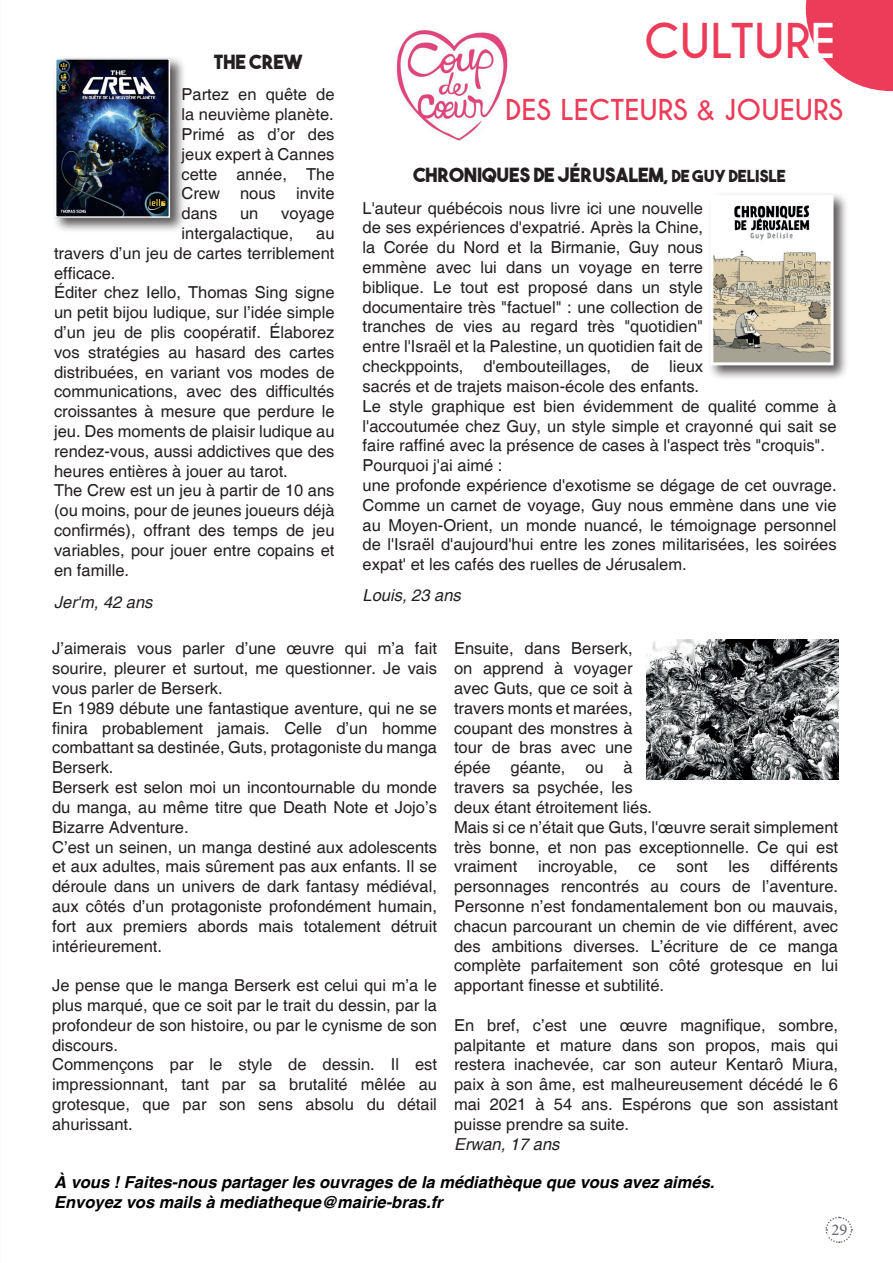
<style>
.page{position:relative;width:893px;height:1263px;background:#fff}
.page>*{position:absolute;margin:0;border:0;box-sizing:border-box;transform-origin:0 0}
.t1{font:700 45px "Caviar Dreams";color:#ec3c59}
.t2{font:700 27px "Caviar Dreams";color:#ec3c59}
.t3{font:19.5px "The Bold Font";color:#231f20}
.t4{font:16.5px/19.8px "Helvetica";color:#231f20}
.t5{font:italic 700 16.5px/19.8px "Helvetica";color:#000}
.t6{font:italic 16.5px "Helvetica";color:#231f20}
.t7{font:16.5px "Minion Pro";color:#64626b}
.s1{color:#fff}
.s2{font-family:"Arial";font-weight:400}
.s3{font-size:16.5px}
</style>
<div class="page">
<svg style="left:825px;top:1216px;width:28px;height:27px"></svg>
<hr style="left:0;top:1235px;width:837px;height:1px;background:#fff">
<img style="left:396px;top:29px;width:112px;height:112px">
<hr style="left:0;top:0;width:1px;height:1263px;background:#e6e6e5">
<svg style="left:806px;top:0;width:87px;height:91px"></svg>
<div style="left:707px;top:192px;width:142px;height:188px;background:#231f20;opacity:.75"></div>
<img style="left:714px;top:199px;width:115px;height:162px">
<div style="left:710px;top:195px;width:123px;height:170px;border:3px solid #fff"></div>
<div style="left:52px;top:55px;width:134px;height:179px;background:#231f20;opacity:.75"></div>
<img style="left:58px;top:61px;width:109px;height:154px">
<div style="left:55px;top:58px;width:115px;height:160px;border:2px solid #fff"></div>
<img style="left:646px;top:639px;width:193px;height:140px">
<h1 class="t1" style="left:644px;top:14px;width:193px">CULTUR<span class="s1">E</span></h1>
<p class="t3" style="left:214px;top:49px;width:90px">THE CREW</p>
<p class="t4" style="left:182px;top:85px;width:154px;text-align:justify">Partez en quête de la neuvième planète.<br>Primé as d’or des jeux expert à Cannes cette année, The Crew nous invite dans</p>
<h2 class="t2" style="left:505px;top:93px;width:340px">DES LECTEURS <span class="s2">&amp;</span> JOUEURS</h2>
<p class="t3" style="left:413px;top:162px;width:374px">CHRONIQUES DE JÉRUSALEM, <span class="s3">DE GUY DELISLE</span></p>
<p class="t4" style="left:363px;top:199px;width:475px">L'auteur québécois nous livre ici une nouvelle<br>de ses expériences d'expatrié. Après la Chine,<br>la Corée du Nord et la Birmanie, Guy nous<br>emmène avec lui dans un voyage en terre<br>biblique. Le tout est proposé dans un style<br>documentaire très "factuel" : une collection de<br>tranches de vies au regard très "quotidien"<br>entre l'Israël et la Palestine, un quotidien fait de<br>checkppoints, d'embouteillages, de lieux<br>sacrés et de trajets maison-école des enfants.<br>Le style graphique est bien évidemment de qualité comme à l'accoutumée chez Guy, un style simple et crayonné qui sait se faire raffiné avec la présence de cases à l'aspect très "croquis".<br>Pourquoi j'ai aimé :<br>une profonde expérience d'exotisme se dégage de cet ouvrage.<br>Comme un carnet de voyage, Guy nous emmène dans une vie au Moyen-Orient, un monde nuancé, le témoignage personnel de l'Israël d'aujourd'hui entre les zones militarisées, les soirées expat' et les cafés des ruelles de Jérusalem.</p>
<p class="t6" style="left:363px;top:585px;width:100px">Louis, 23 ans</p>
<p class="t4" style="left:52px;top:639px;width:386px">J’aimerais vous parler d’une œuvre qui m’a fait sourire, pleurer et surtout, me questionner. Je vais vous parler de Berserk.<br>En 1989 débute une fantastique aventure, qui ne se finira probablement jamais. Celle d’un homme combattant sa destinée, Guts, protagoniste du manga Berserk.<br>Berserk est selon moi un incontournable du monde du manga, au même titre que Death Note et Jojo’s Bizarre Adventure.<br>C’est un seinen, un manga destiné aux adolescents et aux adultes, mais sûrement pas aux enfants. Il se déroule dans un univers de dark fantasy médiéval, aux côtés d’un protagoniste profondément humain, fort aux premiers abords mais totalement détruit intérieurement.</p>
<p class="t4" style="left:52px;top:976px;width:386px">Je pense que le manga Berserk est celui qui m’a le plus marqué, que ce soit par le trait du dessin, par la profondeur de son histoire, ou par le cynisme de son discours.<br>Commençons par le style de dessin. Il est impressionnant, tant par sa brutalité mêlée au grotesque, que par son sens absolu du détail ahurissant.</p>
<p class="t4" style="left:182px;top:204px;width:154px;text-indent:100px">voyage intergalactique,</p>
<p class="t4" style="left:240px;top:204px;width:20px">un</p>
<p class="t4" style="left:54px;top:224px;width:282px;text-indent:262px">au travers d’un jeu de cartes terriblement efficace.<br>Éditer chez Iello, Thomas Sing signe un petit bijou ludique, sur l’idée simple d’un jeu de plis coopératif. Élaborez vos stratégies au hasard des cartes distribuées, en variant vos modes de communications, avec des difficultés croissantes à mesure que perdure le jeu. Des moments de plaisir ludique au rendez-vous, aussi addictives que des heures entières à jouer au tarot.<br>The Crew est un jeu à partir de 10 ans (ou moins, pour de jeunes joueurs déjà confirmés), offrant des temps de jeu variables, pour jouer entre copains et en famille.</p>
<p class="t6" style="left:54px;top:592px;width:100px">Jer'm, 42 ans</p>
<p class="t4" style="left:454px;top:639px;width:386px">Ensuite, dans Berserk,<br>on apprend à voyager<br>avec Guts, que ce soit à<br>travers monts et marées,<br>coupant des monstres à<br>tour de bras avec une<br>épée géante, ou à<br>travers sa psychée, les<br>deux étant étroitement liés.<br>Mais si ce n’était que Guts, l'œuvre serait simplement très bonne, et non pas exceptionnelle. Ce qui est vraiment</p>
<p class="t4" style="left:454px;top:857px;width:386px;text-align:justify;text-indent:316px">différents personnages rencontrés au cours de l’aventure.<br>Personne n’est fondamentalement bon ou mauvais, chacun parcourant un chemin de vie différent, avec des ambitions diverses. L’écriture de ce manga complète parfaitement son côté grotesque en lui apportant finesse et subtilité.</p>
<p class="t4" style="left:454px;top:1015px;width:386px;text-align:justify">En bref, c’est une œuvre magnifique, sombre, palpitante et mature dans son propos, mais qui restera inachevée, car son auteur Kentarô Miura, paix à son âme, est malheureusement décédé le 6 mai 2021 à 54 ans. Espérons que son assistant puisse prendre sa suite.</p>
<p class="t6" style="left:454px;top:1134px;width:107px">Erwan, 17 ans</p>
<p class="t4" style="left:538px;top:857px;width:81px">incroyable,</p>
<p class="t4" style="left:638px;top:857px;width:19px">ce</p>
<p class="t4" style="left:677px;top:857px;width:33px">sont</p>
<p class="t4" style="left:728px;top:857px;width:23px">les</p>
<p class="t5" style="left:54px;top:1173px;width:662px">À vous ! Faites-nous partager les ouvrages de la médiathèque que vous avez aimés.<br>Envoyez vos mails à mediatheque@mairie-bras.fr</p>
<p class="t7" style="left:832px;top:1218px;width:17px">29</p>
</div>
